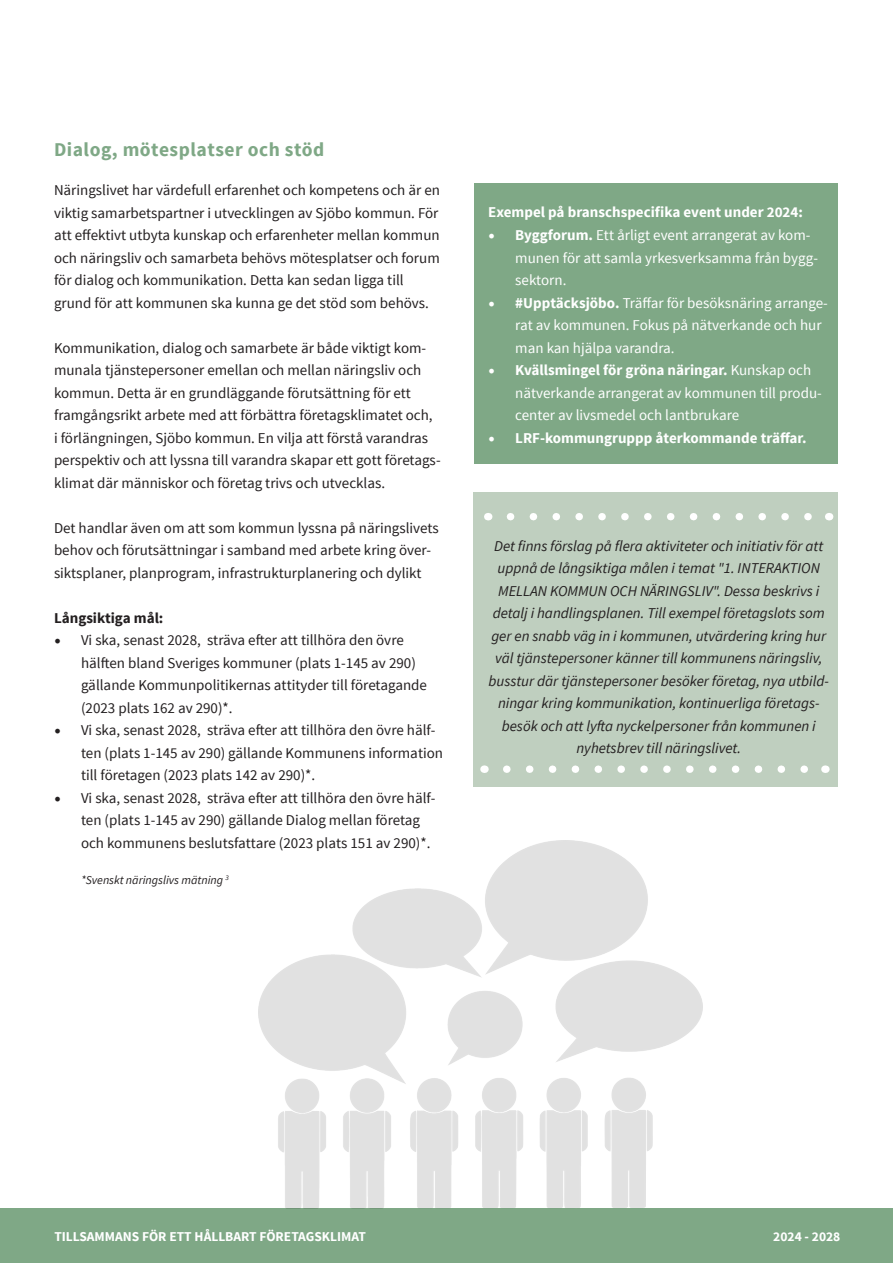
<style>
.page{position:relative;width:893px;height:1263px;background:#fff}
.page>*{position:absolute;margin:0;border:0;box-sizing:border-box;transform-origin:0 0}
.t1{font:700 19.5px "Source Sans Pro";letter-spacing:.025em;color:#7fa886}
.t2{font:15px/22.5px "Source Sans Pro";color:#231f20}
.t3{font:italic 15px/22.5px "Source Sans Pro";color:#231f20;text-align:center}
.t4{font:15px/22.5px "Source Sans Pro";color:#fff}
.t5{font:700 15px "Source Sans Pro";color:#fff}
.t6{font:700 15px "Source Sans Pro";color:#231f20}
.t7{font:700 13.5px "Source Sans Pro";color:#fff}
.t8{font:italic 12px "Source Sans Pro";color:#231f20}
.s1{font-family:"Minion Pro";font-size:18px}
.s2{font-weight:700}
.s3{font-family:"Minion Pro";font-weight:400;font-size:18px}
</style>
<div class="page">
<div style="left:0;top:1209px;width:893px;height:54px;background:#7fa886"></div>
<div style="left:474px;top:183px;width:364px;height:280px;background:#7fa886"></div>
<img style="left:258px;top:840px;width:444px;height:369px">
<div style="left:474px;top:492px;width:364px;height:295px;background:#bfcfbf"></div>
<svg style="left:510px;top:513px;width:302px;height:7px"></svg>
<svg style="left:507px;top:765px;width:301px;height:8px"></svg>
<h1 class="t1" style="left:54px;top:137px;width:272px">Dialog, mötesplatser och stöd</h1>
<p class="t2" style="left:54px;top:179px;width:387px">Näringslivet har värdefull erfarenhet och kompetens och är en viktig samarbetspartner i utvecklingen av Sjöbo kommun. För att effektivt utbyta kunskap och erfarenheter mellan kommun och näringsliv och samarbeta behövs mötesplatser och forum för dialog och kommunikation. Detta kan sedan ligga till grund för att kommunen ska kunna ge det stöd som behövs.</p>
<p class="t2" style="left:54px;top:337px;width:388px">Kommunikation, dialog och samarbete är både viktigt kom&shy;munala tjänstepersoner emellan och mellan näringsliv och kommun. Detta är en grundläggande förutsättning för ett framgångsrikt arbete med att förbättra företagsklimatet och,<br>i förlängningen, Sjöbo kommun. En vilja att förstå varandras perspektiv och att lyssna till varandra skapar ett gott företags&shy;klimat där människor och företag trivs och utvecklas.</p>
<p class="t2" style="left:54px;top:517px;width:386px">Det handlar även om att som kommun lyssna på näringslivets behov och förutsättningar i samband med arbete kring över&shy;siktsplaner, planprogram, infrastrukturplanering och dylikt</p>
<p class="t6" style="left:54px;top:608px;width:111px">Långsiktiga mål:</p>
<p class="t2" style="left:81px;top:629px;width:348px;text-indent:-27px"><span class="s1">•</span> Vi ska, senast 2028, sträva efter att tillhöra den övre hälften bland Sveriges kommuner (plats 1-145 av 290) gällande Kommunpolitikernas attityder till företagande (2023 plats 162 av 290)*.</p>
<p class="t2" style="left:81px;top:719px;width:364px;text-indent:-27px"><span class="s1">•</span> Vi ska, senast 2028, sträva efter att tillhöra den övre hälf&shy;ten (plats 1-145 av 290) gällande Kommunens information till företagen (2023 plats 142 av 290)*.</p>
<p class="t2" style="left:81px;top:787px;width:356px;text-indent:-27px"><span class="s1">•</span> Vi ska, senast 2028, sträva efter att tillhöra den övre hälf&shy;ten (plats 1-145 av 290) gällande Dialog mellan företag och kommunens beslutsfattare (2023 plats 151 av 290)*.</p>
<p class="t8" style="left:81px;top:872px;width:149px">*Svenskt näringslivs mätning <sup>3</sup></p>
<p class="t5" style="left:488px;top:203px;width:316px">Exempel på branschspecifika event under 2024:</p>
<p class="t4" style="left:515px;top:224px;width:304px;text-indent:-27px"><span class="s1">•</span> <span class="s2">Byggforum.</span> Ett årligt event arrangerat av kom&shy;munen för att samla yrkesverksamma från bygg&shy;sektorn.</p>
<p class="t4" style="left:515px;top:292px;width:314px;text-indent:-27px"><span class="s1">•</span> <span class="s2">#Upptäcksjöbo.</span> Träffar för besöksnäring arrange&shy;rat av kommunen. Fokus på nätverkande och hur man kan hjälpa varandra.</p>
<p class="t4" style="left:515px;top:359px;width:308px;text-indent:-27px"><span class="s1">•</span> <span class="s2">Kvällsmingel för gröna näringar.</span> Kunskap och nätverkande arrangerat av kommunen till produ&shy;center av livsmedel och lantbrukare</p>
<p class="t5" style="left:488px;top:428px;width:320px"><span class="s3">•</span> LRF-kommungruppp återkommande träffar.</p>
<p class="t3" style="left:489px;top:534px;width:342px">Det finns förslag på flera aktiviteter och initiativ för att uppnå de långsiktiga målen i temat "1. INTERAKTION MELLAN KOMMUN OCH NÄRINGSLIV". Dessa beskrivs i detalj i handlingsplanen. Till exempel företagslots som ger en snabb väg in i kommunen, utvärdering kring hur väl tjänstepersoner känner till kommunens näringsliv, busstur där tjänstepersoner besöker företag, nya utbild&shy;ningar kring kommunikation, kontinuerliga företags&shy;besök och att lyfta nyckelpersoner från kommunen i nyhetsbrev till näringslivet.</p>
<p class="t7" style="left:54px;top:1228px;width:313px">TILLSAMMANS FÖR ETT HÅLLBART FÖRETAGSKLIMAT</p>
<p class="t7" style="left:773px;top:1228px;width:69px">2024 - 2028</p>
</div>
